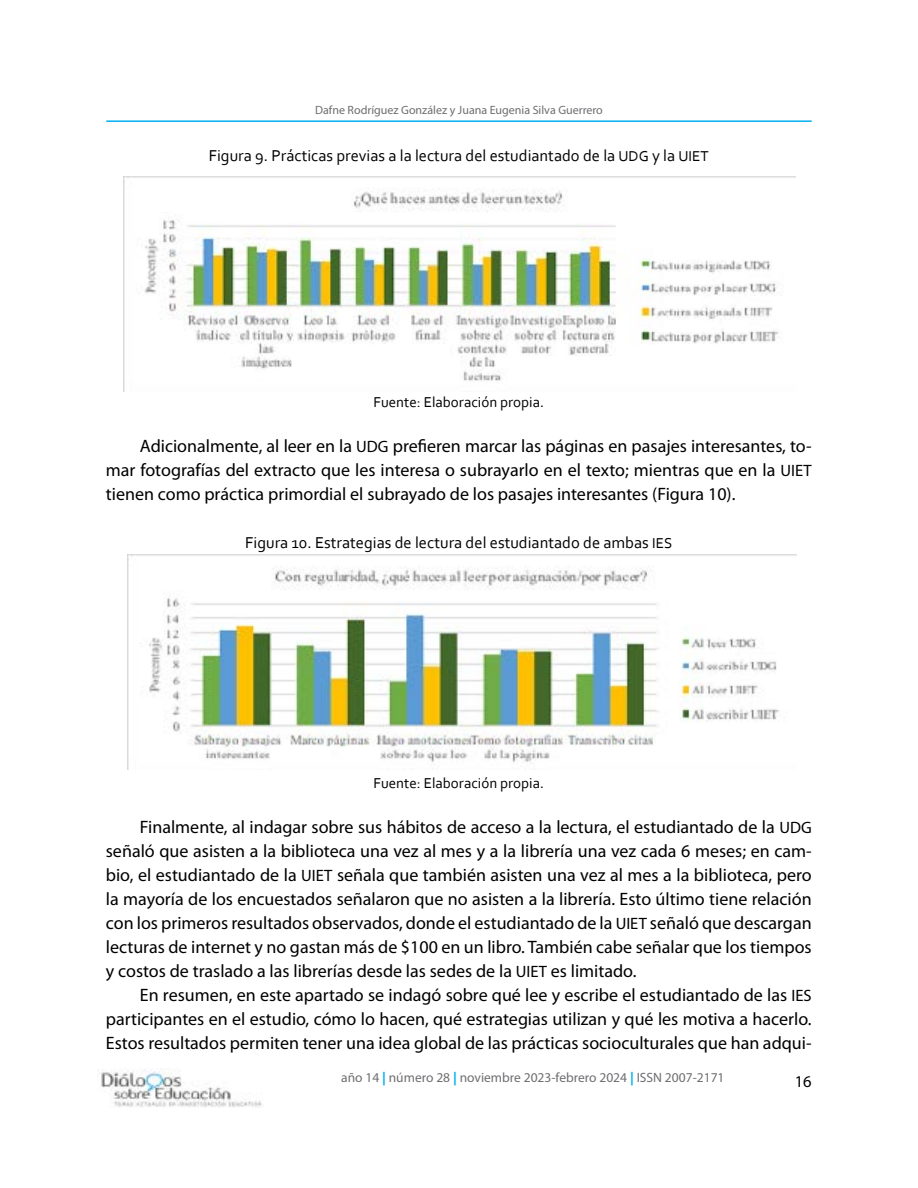
<style>
.page{position:relative;width:918px;height:1188px;background:#fff}
.page>*{position:absolute;margin:0;border:0;box-sizing:border-box;transform-origin:0 0}
.t1{font:18px/24px "Myriad Pro";color:#000;text-align:justify}
.t2{font:16.5px "Corbel";color:#000}
.t3{font:16.5px "Myriad Pro";color:#000}
.t4{font:15px "Corbel";color:#000}
.t5{font:13.5px "Myriad Pro";color:#6d6e71}
.t6{font:12px "Myriad Pro";color:#6d6e71}
.s1{font-size:15px}
.s2{font-size:16.5px}
.s3{font-weight:700;color:#00aeef}
</style>
<div class="page">
<hr style="left:106px;top:120px;width:706px;height:2px;background:#00aeef">
<img style="left:97px;top:1068px;width:165px;height:39px">
<img style="left:124px;top:176px;width:671px;height:216px">
<img style="left:127px;top:554px;width:669px;height:216px">
<p class="t6" style="left:315px;top:104px;width:289px">Dafne Rodríguez González y Juana Eugenia Silva Guerrero</p>
<p class="t2" style="left:209px;top:146px;width:502px">Figura 9. Prácticas previas a la lectura del estudiantado de la <span class="s1">UDG</span> y la <span class="s1">UIET</span></p>
<p class="t4" style="left:374px;top:393px;width:172px">Fuente: Elaboración propia.</p>
<p class="t1" style="left:106px;top:435px;width:707px;text-indent:34px">Adicionalmente, al leer en la <span class="s2">UDG</span> prefieren marcar las páginas en pasajes interesantes, to&shy;mar fotografías del extracto que les interesa o subrayarlo en el texto; mientras que en la <span class="s2">UIET </span>tienen como práctica primordial el subrayado de los pasajes interesantes (Figura 10).</p>
<p class="t2" style="left:245px;top:533px;width:429px">Figura 10. Estrategias de lectura del estudiantado de ambas <span class="s1">IES</span></p>
<p class="t4" style="left:374px;top:774px;width:172px">Fuente: Elaboración propia.</p>
<p class="t1" style="left:106px;top:816px;width:707px;text-indent:34px">Finalmente, al indagar sobre sus hábitos de acceso a la lectura, el estudiantado de la <span class="s2">UDG </span>señaló que asisten a la biblioteca una vez al mes y a la librería una vez cada 6 meses; en cam&shy;bio, el estudiantado de la <span class="s2">UIET</span> señala que también asisten una vez al mes a la biblioteca, pero la mayoría de los encuestados señalaron que no asisten a la librería. Esto último tiene relación con los primeros resultados observados, donde el estudiantado de la <span class="s2">UIET</span> señaló que descargan lecturas de internet y no gastan más de $100 en un libro. También cabe señalar que los tiempos y costos de traslado a las librerías desde las sedes de la <span class="s2">UIET</span> es limitado.</p>
<p class="t1" style="left:106px;top:984px;width:707px;text-indent:34px">En resumen, en este apartado se indagó sobre qué lee y escribe el estudiantado de las <span class="s2">IES </span>participantes en el estudio, cómo lo hacen, qué estrategias utilizan y qué les motiva a hacerlo.<br>Estos resultados permiten tener una idea global de las prácticas socioculturales que han adqui-</p>
<p class="t5" style="left:341px;top:1070px;width:385px">año 14 <span class="s3">|</span> número 28 <span class="s3">|</span> noviembre 2023-febrero 2024 <span class="s3">|</span> ISSN 2007-2171</p>
<p class="t3" style="left:795px;top:1072px;width:18px">16</p>
</div>
